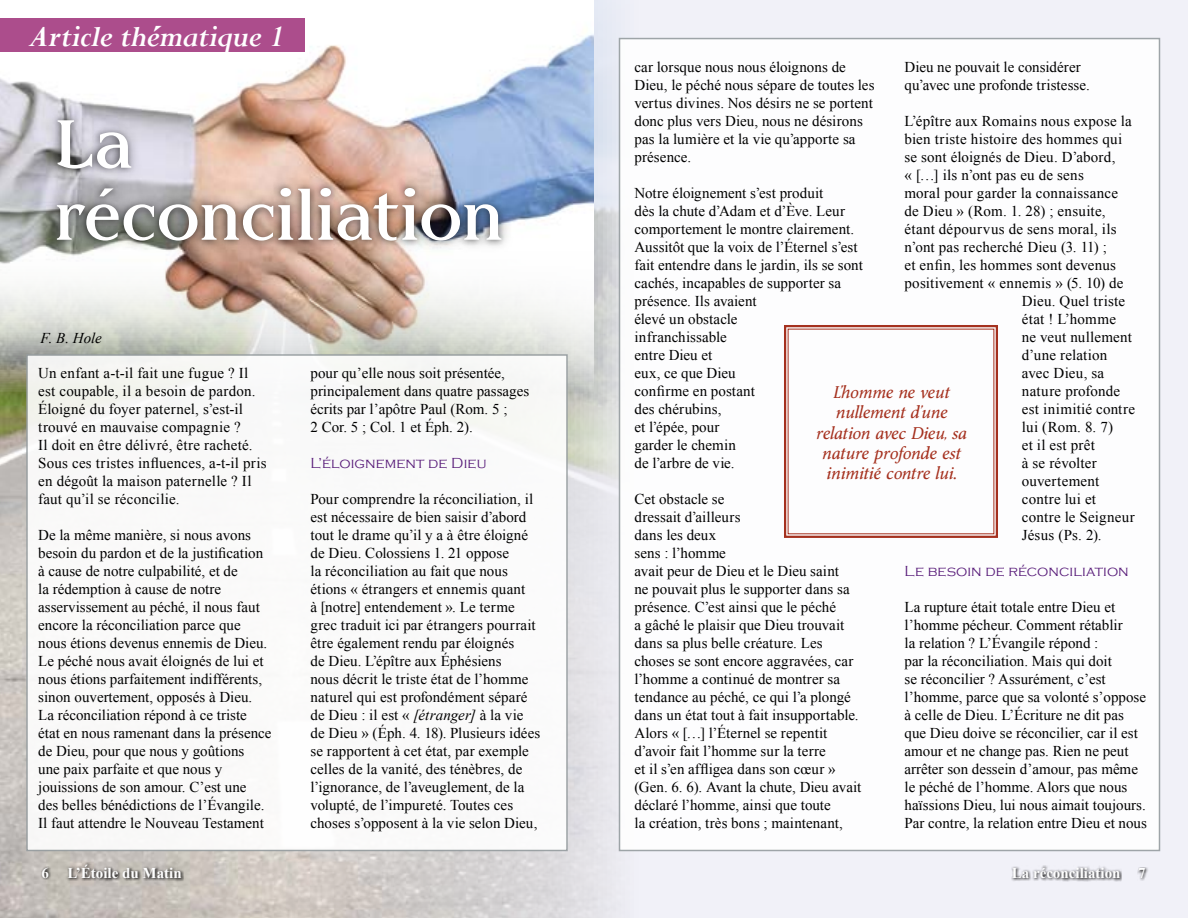
<style>
.page{position:relative;width:1188px;height:918px;background:#f1f1f8}
.page>*{position:absolute;margin:0;border:0;box-sizing:border-box;transform-origin:0 0}
.t1{font:600 72px/72px "Superia";letter-spacing:-.015em;color:#fff}
.t2{font:italic 700 33px "Perpetua";letter-spacing:-.02em;color:#fff}
.t3{font:italic 15.75px/20.2px "Byington";color:#a5311f;text-align:center}
.t4{font:15px/18px "Times New Roman";color:#000}
.t5{font:15px "Times New Roman";letter-spacing:.02em;color:#000}
.t6{font:300 15px "Copperplate Gothic";letter-spacing:.005em;color:#591d7a}
.t7{font:700 15px "Times New Roman";color:#fff}
.t8{font:italic 15px "Times New Roman";color:#000}
.s1{font-style:italic}
</style>
<div class="page">
<img style="left:0;top:0;width:697px;height:918px">
<img style="left:0;top:0;width:594px;height:392px">
<div style="left:26px;top:354px;width:542px;height:497px;background:#fff;border:2px solid #959c9f"></div>
<div style="left:619px;top:38px;width:541px;height:813px;background:#fff;border:2px solid #959c9f"></div>
<svg style="left:784px;top:325px;width:214px;height:213px"></svg>
<div style="left:0;top:18px;width:305px;height:34px;background:#ac4d8c"></div>
<div style="left:1137px;top:867px;width:12px;height:14px;background:#000;opacity:.75"></div>
<div style="left:66px;top:862px;width:118px;height:20px;background:#000;opacity:.75"></div>
<div style="left:40px;top:866px;width:12px;height:14px;background:#000;opacity:.75"></div>
<div style="left:1011px;top:865px;width:111px;height:17px;background:#000;opacity:.75"></div>
<div style="left:44px;top:107px;width:470px;height:147px;background:#000;opacity:.4"></div>
<div style="left:50px;top:114px;width:457px;height:132px;background:#000;opacity:.5"></div>
<h2 class="t2" style="left:29px;top:15px;width:257px">Article thématique 1</h2>
<h1 class="t1" style="left:54px;top:110px;width:452px">La réconciliation</h1>
<p class="t8" style="left:40px;top:327px;width:63px">F. B. Hole</p>
<p class="t4" style="left:38px;top:364px;width:230px">Un enfant a-t-il fait une fugue ? Il est coupable, il a besoin de pardon.<br>Éloigné du foyer paternel, s’est-il trouvé en mauvaise compagnie ?<br>Il doit en être délivré, être racheté.<br>Sous ces tristes influences, a-t-il pris en dégoût la maison paternelle ? Il faut qu’il se réconcilie.</p>
<p class="t4" style="left:38px;top:526px;width:235px">De la même manière, si nous avons besoin du pardon et de la justification à cause de notre culpabilité, et de<br>la rédemption à cause de notre asservissement au péché, il nous faut encore la réconciliation parce que nous étions devenus ennemis de Dieu.<br>Le péché nous avait éloignés de lui et nous étions parfaitement indifférents, sinon ouvertement, opposés à Dieu.<br>La réconciliation répond à ce triste état en nous ramenant dans la présence de Dieu, pour que nous y goûtions<br>une paix parfaite et que nous y jouissions de son amour. C’est une<br>des belles bénédictions de l’Évangile.<br>Il faut attendre le Nouveau Testament</p>
<p class="t4" style="left:311px;top:364px;width:220px">pour qu’elle nous soit présentée, principalement dans quatre passages écrits par l’apôtre Paul (Rom. 5 ;<br>2 Cor. 5 ; Col. 1 et Éph. 2).</p>
<p class="t6" style="left:311px;top:455px;width:178px">L’éloignement de Dieu</p>
<p class="t4" style="left:311px;top:490px;width:231px">Pour comprendre la réconciliation, il est nécessaire de bien saisir d’abord tout le drame qu’il y a à être éloigné de Dieu. Colossiens 1. 21 oppose<br>la réconciliation au fait que nous étions « étrangers et ennemis quant<br>à [notre] entendement ». Le terme grec traduit ici par étrangers pourrait être également rendu par éloignés<br>de Dieu. L’épître aux Éphésiens<br>nous décrit le triste état de l’homme naturel qui est profondément séparé de Dieu : il est « <span class="s1">[étranger]</span> à la vie de Dieu » (Éph. 4. 18). Plusieurs idées se rapportent à cet état, par exemple celles de la vanité, des ténèbres, de l’ignorance, de l’aveuglement, de la volupté, de l’impureté. Toutes ces choses s’opposent à la vie selon Dieu,</p>
<p class="t4" style="left:635px;top:58px;width:242px">car lorsque nous nous éloignons de<br>Dieu, le péché nous sépare de toutes les vertus divines. Nos désirs ne se portent donc plus vers Dieu, nous ne désirons pas la lumière et la vie qu’apporte sa présence.</p>
<p class="t4" style="left:635px;top:184px;width:230px">Notre éloignement s’est produit<br>dès la chute d’Adam et d’Ève. Leur comportement le montre clairement.<br>Aussitôt que la voix de l’Éternel s’est fait entendre dans le jardin, ils se sont cachés, incapables de supporter sa présence. Ils avaient<br>élevé un obstacle<br>infranchissable<br>entre Dieu et<br>eux, ce que Dieu<br>confirme en postant<br>des chérubins,<br>et l’épée, pour<br>garder le chemin<br>de l’arbre de vie.</p>
<p class="t4" style="left:635px;top:490px;width:228px">Cet obstacle se<br>dressait d’ailleurs<br>dans les deux<br>sens : l’homme<br>avait peur de Dieu et le Dieu saint<br>ne pouvait plus le supporter dans sa présence. C’est ainsi que le péché<br>a gâché le plaisir que Dieu trouvait dans sa plus belle créature. Les choses se sont encore aggravées, car l’homme a continué de montrer sa tendance au péché, ce qui l’a plongé dans un état tout à fait insupportable.<br>Alors « […] l’Éternel se repentit d’avoir fait l’homme sur la terre<br>et il s’en affligea dans son cœur » (Gen. 6. 6). Avant la chute, Dieu avait déclaré l’homme, ainsi que toute<br>la création, très bons ; maintenant,</p>
<p class="t4" style="left:905px;top:58px;width:187px">Dieu ne pouvait le considérer qu’avec une profonde tristesse.</p>
<p class="t4" style="left:905px;top:112px;width:229px">L’épître aux Romains nous expose la</p>
<p class="t4" style="left:905px;top:130px;width:219px">bien triste histoire des hommes qui</p>
<p class="t4" style="left:905px;top:148px;width:213px">se sont éloignés de Dieu. D’abord,</p>
<p class="t4" style="left:905px;top:166px;width:181px">« […] ils n’ont pas eu de sens</p>
<p class="t4" style="left:905px;top:184px;width:215px">moral pour garder la connaissance</p>
<p class="t4" style="left:905px;top:202px;width:203px">de Dieu » (Rom. 1. 28) ; ensuite,</p>
<p class="t5" style="left:905px;top:219px;width:214px">étant dépourvus de sens moral, ils</p>
<p class="t4" style="left:905px;top:238px;width:204px">n’ont pas recherché Dieu (3. 11) ;</p>
<p class="t4" style="left:905px;top:256px;width:213px">et enfin, les hommes sont devenus</p>
<p class="t4" style="left:905px;top:274px;width:221px">positivement « ennemis » (5. 10) de</p>
<p class="t4" style="left:1022px;top:292px;width:105px">Dieu. Quel triste</p>
<p class="t4" style="left:1022px;top:310px;width:96px">état ! L’homme</p>
<p class="t4" style="left:1022px;top:328px;width:112px">ne veut nullement</p>
<p class="t4" style="left:1022px;top:346px;width:87px">d’une relation</p>
<p class="t4" style="left:1022px;top:364px;width:84px">avec Dieu, sa</p>
<p class="t4" style="left:1022px;top:382px;width:100px">nature profonde</p>
<p class="t5" style="left:1022px;top:399px;width:115px">est inimitié contre</p>
<p class="t4" style="left:1022px;top:418px;width:93px">lui (Rom. 8. 7)</p>
<p class="t4" style="left:1022px;top:436px;width:75px">et il est prêt</p>
<p class="t4" style="left:1022px;top:454px;width:76px">à se révolter</p>
<p class="t4" style="left:1022px;top:472px;width:79px">ouvertement</p>
<p class="t4" style="left:1022px;top:490px;width:76px">contre lui et</p>
<p class="t4" style="left:1022px;top:508px;width:114px">contre le Seigneur</p>
<p class="t4" style="left:1022px;top:526px;width:81px">Jésus (Ps. 2).</p>
<p class="t6" style="left:905px;top:563px;width:226px">Le besoin de réconciliation</p>
<p class="t4" style="left:905px;top:598px;width:244px">La rupture était totale entre Dieu et l’homme pécheur. Comment rétablir<br>la relation ? L’Évangile répond :<br>par la réconciliation. Mais qui doit<br>se réconcilier ? Assurément, c’est l’homme, parce que sa volonté s’oppose à celle de Dieu. L’Écriture ne dit pas que Dieu doive se réconcilier, car il est amour et ne change pas. Rien ne peut arrêter son dessein d’amour, pas même le péché de l’homme. Alors que nous haïssions Dieu, lui nous aimait toujours.<br>Par contre, la relation entre Dieu et nous</p>
<p class="t3" style="left:815px;top:383px;width:153px">L’homme ne veut nullement d’une relation avec Dieu, sa nature profonde est inimitié contre lui.</p>
<p class="t7" style="left:41px;top:862px;width:142px">6 L’Étoile du Matin</p>
<p class="t7" style="left:1012px;top:862px;width:136px">La réconciliation 7</p>
</div>
